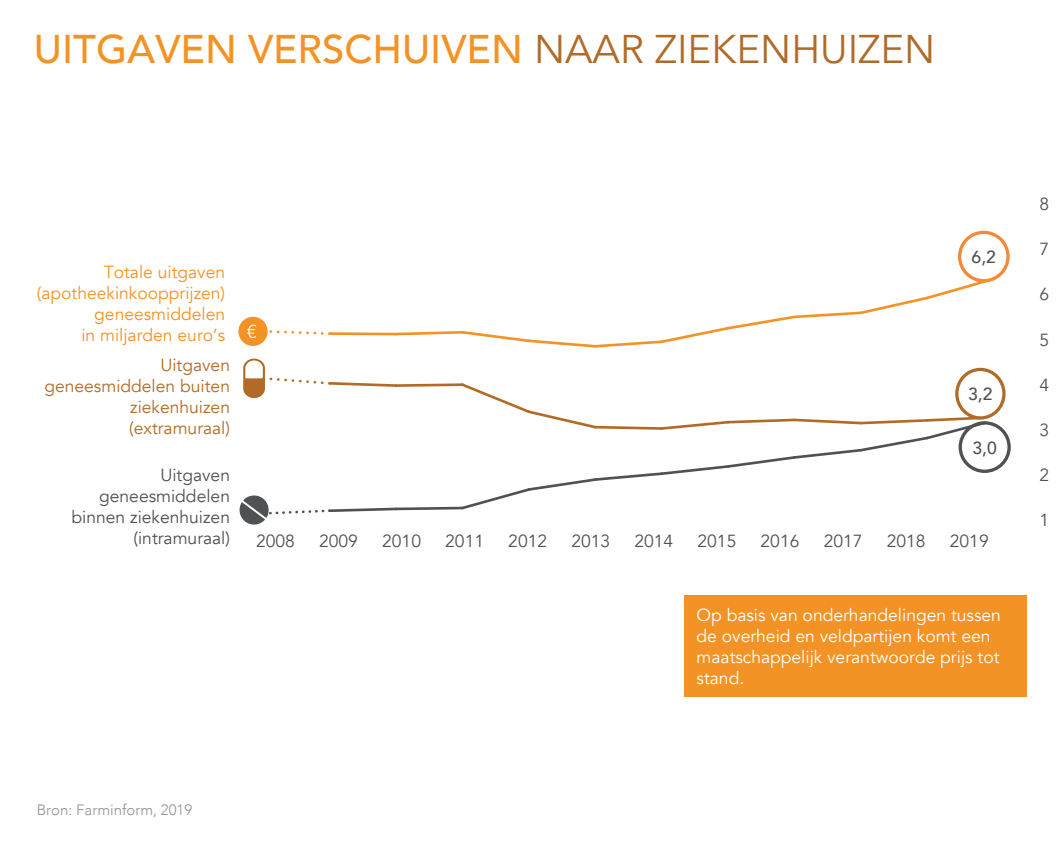
<style>
.page{position:relative;width:1063px;height:851px;background:#fff}
.page>*{position:absolute;margin:0;border:0;box-sizing:border-box;transform-origin:0 0}
.t1{font:500 40px "Avenir";color:#f49325}
.t2{font:17.5px/21px "Avenir";color:#4f5252;text-align:right}
.t3{font:17.5px/21px "Avenir";color:#fff}
.t4{font:17.5px/21px "Avenir";color:#f49325;text-align:right}
.t5{font:17.5px/21px "Avenir";color:#b16b27;text-align:right}
.t6{font:500 17.5px "Avenir";color:#4f5252}
.t7{font:300 15px "Avenir";color:#919293}
.s1{font-weight:400;color:#b16b27}
</style>
<div class="page">
<div style="left:238px;top:317px;width:30px;height:29px;background:#f49325;border-radius:50%"></div>
<svg style="left:957px;top:369px;width:47px;height:49px"></svg>
<div style="left:955px;top:368px;width:51px;height:51px;border:3px solid #b16b27;border-radius:50%"></div>
<div style="left:958px;top:231px;width:52px;height:51px;border:3px solid #f38a3b;border-radius:50%"></div>
<div style="left:959px;top:421px;width:52px;height:52px;border:3px solid #4f5252;border-radius:50%"></div>
<div style="left:685px;top:595px;width:342px;height:101px;background:#f49325"></div>
<svg style="left:247px;top:324px;width:83px;height:14px"></svg>
<hr style="left:330px;top:332px;width:66px;height:3px;background:#f49325">
<svg style="left:393px;top:276px;width:604px;height:72px"></svg>
<svg style="left:239px;top:358px;width:749px;height:167px"></svg>
<h1 class="t1" style="left:34px;top:14px;width:903px">UITGAVEN VERSCHUIVEN <span class="s1">NAAR ZIEKENHUIZEN</span></h1>
<p class="t4" style="left:37px;top:262px;width:190px">Totale uitgaven (apotheekinkoopprijzen) geneesmiddelen<br>in miljarden euro’s</p>
<p class="t5" style="left:44px;top:354px;width:187px">Uitgaven geneesmiddelen buiten ziekenhuizen (extramuraal)</p>
<p class="t2" style="left:72px;top:464px;width:160px">Uitgaven geneesmiddelen binnen ziekenhuizen (intramuraal)</p>
<p class="t6" style="left:972px;top:241px;width:26px">6,2</p>
<p class="t6" style="left:968px;top:379px;width:26px">3,2</p>
<p class="t6" style="left:973px;top:432px;width:26px">3,0</p>
<p class="t2" style="left:256px;top:530px;width:40px">2008</p>
<p class="t2" style="left:319px;top:530px;width:40px">2009</p>
<p class="t2" style="left:382px;top:530px;width:40px">2010</p>
<p class="t2" style="left:445px;top:530px;width:40px">2011</p>
<p class="t2" style="left:508px;top:530px;width:40px">2012</p>
<p class="t2" style="left:571px;top:530px;width:40px">2013</p>
<p class="t2" style="left:634px;top:530px;width:40px">2014</p>
<p class="t2" style="left:698px;top:530px;width:40px">2015</p>
<p class="t2" style="left:761px;top:530px;width:40px">2016</p>
<p class="t2" style="left:824px;top:530px;width:40px">2017</p>
<p class="t2" style="left:887px;top:530px;width:40px">2018</p>
<p class="t2" style="left:950px;top:530px;width:40px">2019</p>
<p class="t3" style="left:697px;top:604px;width:306px">Op basis van onderhandelingen tussen de overheid en veldpartijen komt een maatschappelijk verantwoorde prijs tot stand.</p>
<p class="t2" style="left:1039px;top:194px;width:11px">8</p>
<p class="t2" style="left:1039px;top:239px;width:11px">7</p>
<p class="t2" style="left:1039px;top:284px;width:11px">6</p>
<p class="t2" style="left:1039px;top:329px;width:11px">5</p>
<p class="t2" style="left:1039px;top:374px;width:11px">4</p>
<p class="t2" style="left:1039px;top:420px;width:11px">3</p>
<p class="t2" style="left:1039px;top:465px;width:11px">2</p>
<p class="t2" style="left:1039px;top:510px;width:11px">1</p>
<p class="t7" style="left:37px;top:800px;width:157px">Bron: Farminform, 2019</p>
</div>
